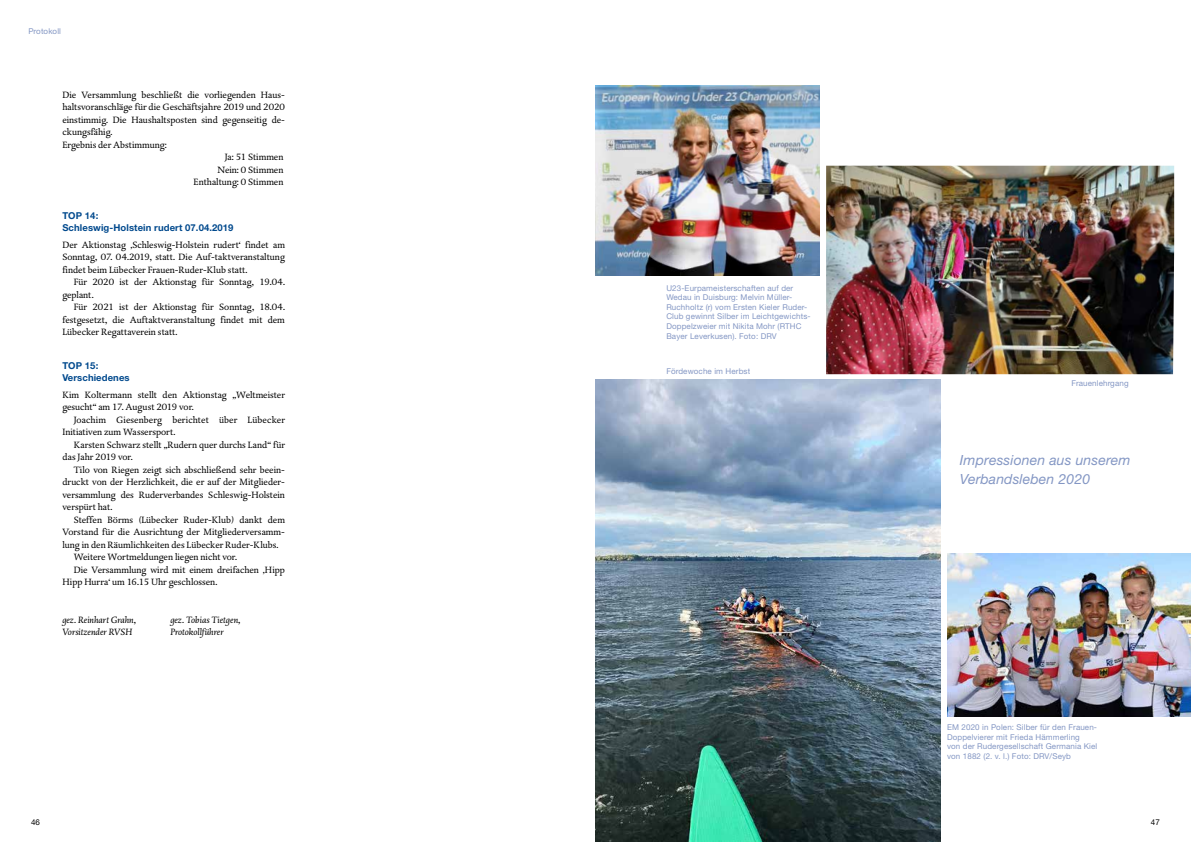
<style>
.page{position:relative;width:1191px;height:842px;background:#fff}
.page>*{position:absolute;margin:0;border:0;box-sizing:border-box;transform-origin:0 0}
.t1{font:italic 14px/18.8px "Helvetica Neue LT Std";letter-spacing:.01em;color:#8497c4}
.t2{font:9.5px/12.5px "DTL Dorian T";color:#000}
.t3{font:italic 9.5px "DTL Dorian T";color:#000}
.t4{font:700 9.5px/12.5px "Helvetica Neue LT Std";letter-spacing:.01em;color:#00498d}
.t5{font:8px/9.6px "Helvetica Neue LT Std";letter-spacing:.015em;color:#8497c4}
.t6{font:8px "Helvetica Neue LT Std";color:#000}
</style>
<div class="page">
<img style="left:595px;top:380px;width:345px;height:462px">
<img style="left:595px;top:85px;width:224px;height:190px">
<img style="left:826px;top:166px;width:348px;height:208px">
<img style="left:947px;top:554px;width:244px;height:162px">
<p class="t5" style="left:28px;top:26px;width:34px">Protokoll</p>
<p class="t2" style="left:62px;top:89px;width:224px">Die Versammlung beschließt die vorliegenden Haus-</p>
<p class="t2" style="left:62px;top:101px;width:224px">haltsvoranschläge für die Geschäftsjahre 2019 und 2020</p>
<p class="t2" style="left:62px;top:114px;width:224px">einstimmig. Die Haushaltsposten sind gegenseitig de-</p>
<p class="t2" style="left:62px;top:126px;width:52px">ckungsfähig.</p>
<p class="t2" style="left:62px;top:139px;width:106px">Ergebnis der Abstimmung:</p>
<p class="t2" style="left:225px;top:151px;width:60px">Ja: 51 Stimmen</p>
<p class="t2" style="left:217px;top:164px;width:68px">Nein: 0 Stimmen</p>
<p class="t2" style="left:194px;top:176px;width:91px">Enthaltung: 0 Stimmen</p>
<p class="t4" style="left:62px;top:209px;width:173px">TOP 14:<br>Schleswig-Holstein rudert 07.04.2019</p>
<p class="t2" style="left:62px;top:239px;width:224px;text-align:justify">Der Aktionstag ‚Schleswig-Holstein rudert‘ findet am Sonntag, 07. 04.2019, statt. Die Auf-taktveranstaltung findet beim Lübecker Frauen-Ruder-Klub statt.</p>
<p class="t2" style="left:62px;top:276px;width:224px;text-indent:11px">Für 2020 ist der Aktionstag für Sonntag, 19.04. geplant.</p>
<p class="t2" style="left:62px;top:301px;width:224px;text-align:justify;text-indent:11px">Für 2021 ist der Aktionstag für Sonntag, 18.04. festgesetzt, die Auftaktveranstaltung findet mit dem Lübecker Regattaverein statt.</p>
<p class="t4" style="left:62px;top:359px;width:69px">TOP 15:<br>Verschiedenes</p>
<p class="t2" style="left:62px;top:389px;width:224px">Kim Koltermann stellt den Aktionstag „Weltmeister gesucht“ am 17. August 2019 vor.</p>
<p class="t2" style="left:62px;top:414px;width:224px;text-indent:11px">Joachim Giesenberg berichtet über Lübecker<br>Initiativen zum Wassersport.</p>
<p class="t2" style="left:62px;top:439px;width:224px;text-indent:11px">Karsten Schwarz stellt „Rudern quer durchs Land“ für das Jahr 2019 vor.</p>
<p class="t2" style="left:62px;top:464px;width:224px;text-align:justify;text-indent:11px">Tilo von Riegen zeigt sich abschließend sehr beein&shy;druckt von der Herzlichkeit, die er auf der Mitglieder&shy;versammlung des Ruderverbandes Schleswig-Holstein verspürt hat.</p>
<p class="t2" style="left:74px;top:514px;width:213px">Steffen Börms (Lübecker Ruder-Klub) dankt dem</p>
<p class="t2" style="left:62px;top:526px;width:224px">Vorstand für die Ausrichtung der Mitgliederversamm-</p>
<p class="t2" style="left:62px;top:539px;width:218px">lung in den Räumlichkeiten des Lübecker Ruder-Klubs.</p>
<p class="t2" style="left:74px;top:551px;width:165px">Weitere Wortmeldungen liegen nicht vor.</p>
<p class="t2" style="left:74px;top:564px;width:213px">Die Versammlung wird mit einem dreifachen ‚Hipp</p>
<p class="t2" style="left:62px;top:576px;width:157px">Hipp Hurra‘ um 16.15 Uhr geschlossen.</p>
<p class="t3" style="left:62px;top:614px;width:75px">gez. Reinhart Grahn,</p>
<p class="t3" style="left:170px;top:614px;width:72px">gez. Tobias Tietgen,</p>
<p class="t3" style="left:62px;top:626px;width:71px">Vorsitzender RVSH</p>
<p class="t3" style="left:170px;top:626px;width:55px">Protokollführer</p>
<p class="t5" style="left:666px;top:283px;width:146px">U23-Eurpameisterschaften auf der Wedau in Duisburg: Melvin Müller-Ruchholtz (r) vom Ersten Kieler Ruder-Club gewinnt Silber im Leichtgewichts-Doppelzweier mit Nikita Mohr (RTHC Bayer Leverkusen). Foto: DRV</p>
<p class="t5" style="left:666px;top:366px;width:85px">Fördewoche im Herbst</p>
<p class="t5" style="left:1071px;top:378px;width:59px">Frauenlehrgang</p>
<h1 class="t1" style="left:960px;top:450px;width:172px">Impressionen aus unserem<br>Verbandsleben 2020</h1>
<p class="t5" style="left:947px;top:722px;width:152px">EM 2020 in Polen: Silber für den Frauen-Doppelvierer mit Frieda Hämmerling<br>von der Rudergesellschaft Germania Kiel von 1882 (2. v. l.) Foto: DRV/Seyb</p>
<p class="t6" style="left:31px;top:817px;width:10px">46</p>
<p class="t6" style="left:1150px;top:817px;width:10px">47</p>
</div>
